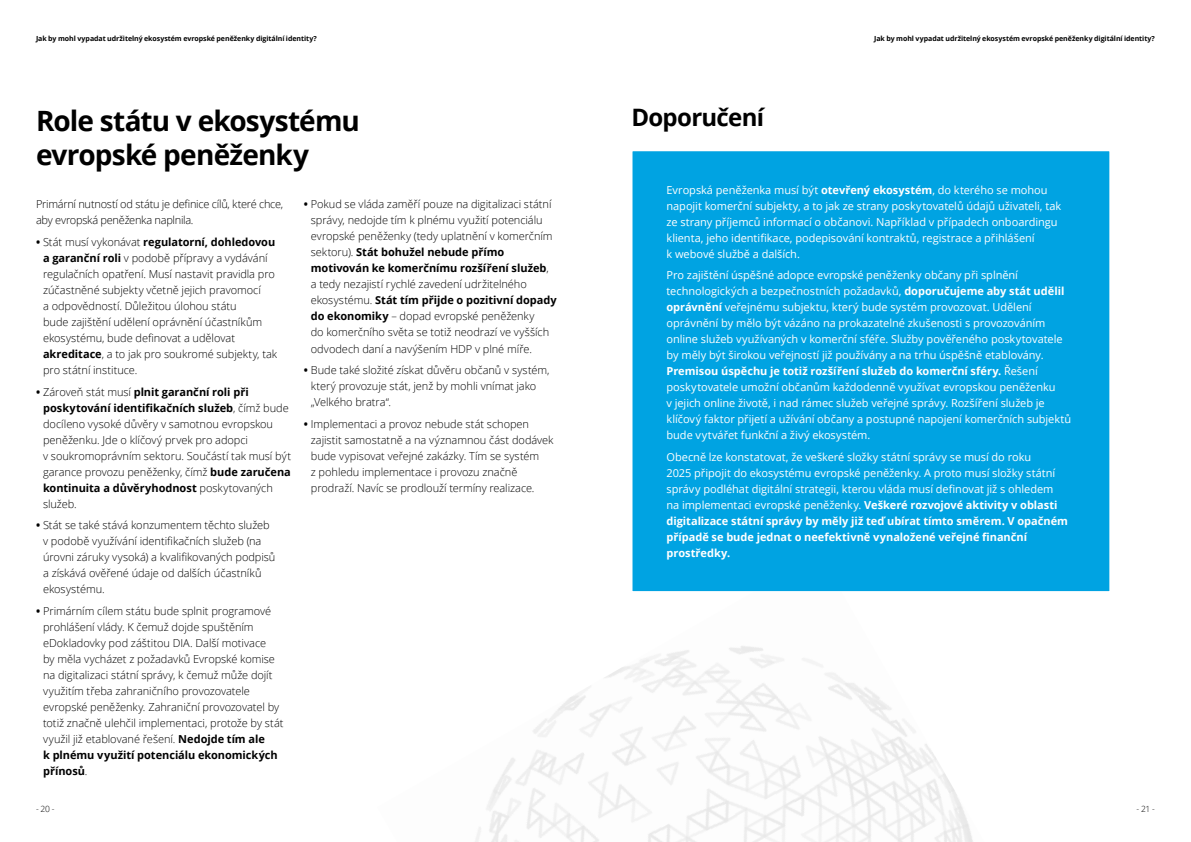
<style>
.page{position:relative;width:1191px;height:842px;background:#fff}
.page>*{position:absolute;margin:0;border:0;box-sizing:border-box;transform-origin:0 0}
.t1{font:700 28px/33.6px "Open Sans";letter-spacing:-.03em;color:#000}
.t2{font:700 24px "Open Sans";letter-spacing:-.03em;color:#000}
.t3{font:300 11px/16px "Open Sans";letter-spacing:-.005em;color:#000}
.t4{font:11px/16px "Open Sans";letter-spacing:-.005em;color:#fff}
.t5{font:300 11px/16px "Open Sans";letter-spacing:-.025em;color:#000}
.t6{font:300 8.5px "Open Sans";color:#000}
.t7{font:700 7px "Open Sans";letter-spacing:-.005em;color:#000}
.s1{font-weight:700}
</style>
<div class="page">
<img style="left:475px;top:646px;width:498px;height:196px">
<div style="left:632px;top:151px;width:477px;height:441px;background:#00a3e2"></div>
<p class="t7" style="left:36px;top:34px;width:282px">Jak by mohl vypadat udržitelný ekosystém evropské peněženky digitální identity?</p>
<p class="t7" style="left:874px;top:34px;width:282px">Jak by mohl vypadat udržitelný ekosystém evropské peněženky digitální identity?</p>
<h1 class="t1" style="left:36px;top:103px;width:325px">Role státu v ekosystému evropské peněženky</h1>
<p class="t5" style="left:36px;top:196px;width:249px">Primární nutností od státu je definice cílů, které chce, aby evropská peněženka naplnila.</p>
<p class="t3" style="left:43px;top:234px;width:236px;text-indent:-7px"><span class="s1">•</span> Stát musí vykonávat <span class="s1">regulatorní, dohledovou a garanční roli</span> v podobě přípravy a vydávání regulačních opatření. Musí nastavit pravidla pro zúčastněné subjekty včetně jejich pravomocí<br>a odpovědností. Důležitou úlohou státu<br>bude zajištění udělení oprávnění účastníkům ekosystému, bude definovat a udělovat <span class="s1">akreditace</span>, a to jak pro soukromé subjekty, tak pro státní instituce.</p>
<p class="t3" style="left:43px;top:383px;width:249px;text-indent:-7px"><span class="s1">•</span> Zároveň stát musí <span class="s1">plnit garanční roli při poskytování identifikačních služeb</span>, čímž bude docíleno vysoké důvěry v samotnou evropskou peněženku. Jde o klíčový prvek pro adopci<br>v soukromoprávním sektoru. Součástí tak musí být garance provozu peněženky, čímž <span class="s1">bude zaručena kontinuita a důvěryhodnost</span> poskytovaných služeb.</p>
<p class="t3" style="left:43px;top:517px;width:234px;text-indent:-7px"><span class="s1">•</span> Stát se také stává konzumentem těchto služeb v podobě využívání identifikačních služeb (na úrovni záruky vysoká) a kvalifikovaných podpisů a získává ověřené údaje od dalších účastníků ekosystému.</p>
<p class="t3" style="left:43px;top:603px;width:242px;text-indent:-7px"><span class="s1">•</span> Primárním cílem státu bude splnit programové prohlášení vlády. K čemuž dojde spuštěním eDokladovky pod záštitou DIA. Další motivace<br>by měla vycházet z požadavků Evropské komise na digitalizaci státní správy, k čemuž může dojít využitím třeba zahraničního provozovatele evropské peněženky. Zahraniční provozovatel by totiž značně ulehčil implementaci, protože by stát využil již etablované řešení. <span class="s1">Nedojde tím ale<br>k plnému využití potenciálu ekonomických přínosů</span>.</p>
<p class="t3" style="left:311px;top:196px;width:247px;text-indent:-7px"><span class="s1">•</span> Pokud se vláda zaměří pouze na digitalizaci státní správy, nedojde tím k plnému využití potenciálu evropské peněženky (tedy uplatnění v komerčním sektoru). <span class="s1">Stát bohužel nebude přímo motivován ke komerčnímu rozšíření služeb</span>, a tedy nezajistí rychlé zavedení udržitelného ekosystému. <span class="s1">Stát tím přijde o pozitivní dopady do ekonomiky</span> – dopad evropské peněženky<br>do komerčního světa se totiž neodrazí ve vyšších odvodech daní a navýšením HDP v plné míře.</p>
<p class="t3" style="left:311px;top:362px;width:240px;text-indent:-7px"><span class="s1">•</span> Bude také složité získat důvěru občanů v systém, který provozuje stát, jenž by mohli vnímat jako „Velkého bratra“.</p>
<p class="t3" style="left:311px;top:416px;width:244px;text-indent:-7px"><span class="s1">•</span> Implementaci a provoz nebude stát schopen zajistit samostatně a na významnou část dodávek bude vypisovat veřejné zakázky. Tím se systém<br>z pohledu implementace i provozu značně prodraží. Navíc se prodlouží termíny realizace.</p>
<h2 class="t2" style="left:631px;top:100px;width:134px">Doporučení</h2>
<p class="t4" style="left:666px;top:181px;width:396px">Evropská peněženka musí být <span class="s1">otevřený ekosystém</span>, do kterého se mohou napojit komerční subjekty, a to jak ze strany poskytovatelů údajů uživateli, tak ze strany příjemců informací o občanovi. Například v případech onboardingu klienta, jeho identifikace, podepisování kontraktů, registrace a přihlášení<br>k webové službě a dalších.</p>
<p class="t4" style="left:666px;top:267px;width:406px">Pro zajištění úspěšné adopce evropské peněženky občany při splnění technologických a bezpečnostních požadavků, <span class="s1">doporučujeme aby stát udělil oprávnění</span> veřejnému subjektu, který bude systém provozovat. Udělení oprávnění by mělo být vázáno na prokazatelné zkušenosti s provozováním online služeb využívaných v komerční sféře. Služby pověřeného poskytovatele by měly být širokou veřejností již používány a na trhu úspěšně etablovány.<br><span class="s1">Premisou úspěchu je totiž rozšíření služeb do komerční sféry.</span> Řešení poskytovatele umožní občanům každodenně využívat evropskou peněženku<br>v jejich online životě, i nad rámec služeb veřejné správy. Rozšíření služeb je klíčový faktor přijetí a užívání občany a postupné napojení komerčních subjektů bude vytvářet funkční a živý ekosystém.</p>
<p class="t4" style="left:666px;top:449px;width:403px">Obecně lze konstatovat, že veškeré složky státní správy se musí do roku<br>2025 připojit do ekosystému evropské peněženky. A proto musí složky státní správy podléhat digitální strategii, kterou vláda musí definovat již s ohledem na implementaci evropské peněženky. <span class="s1">Veškeré rozvojové aktivity v oblasti digitalizace státní správy by měly již teď ubírat tímto směrem. V opačném případě se bude jednat o neefektivně vynaložené veřejné finanční prostředky.</span></p>
<p class="t6" style="left:36px;top:803px;width:20px">- 20 -</p>
<p class="t6" style="left:1136px;top:803px;width:20px">- 21 -</p>
</div>
